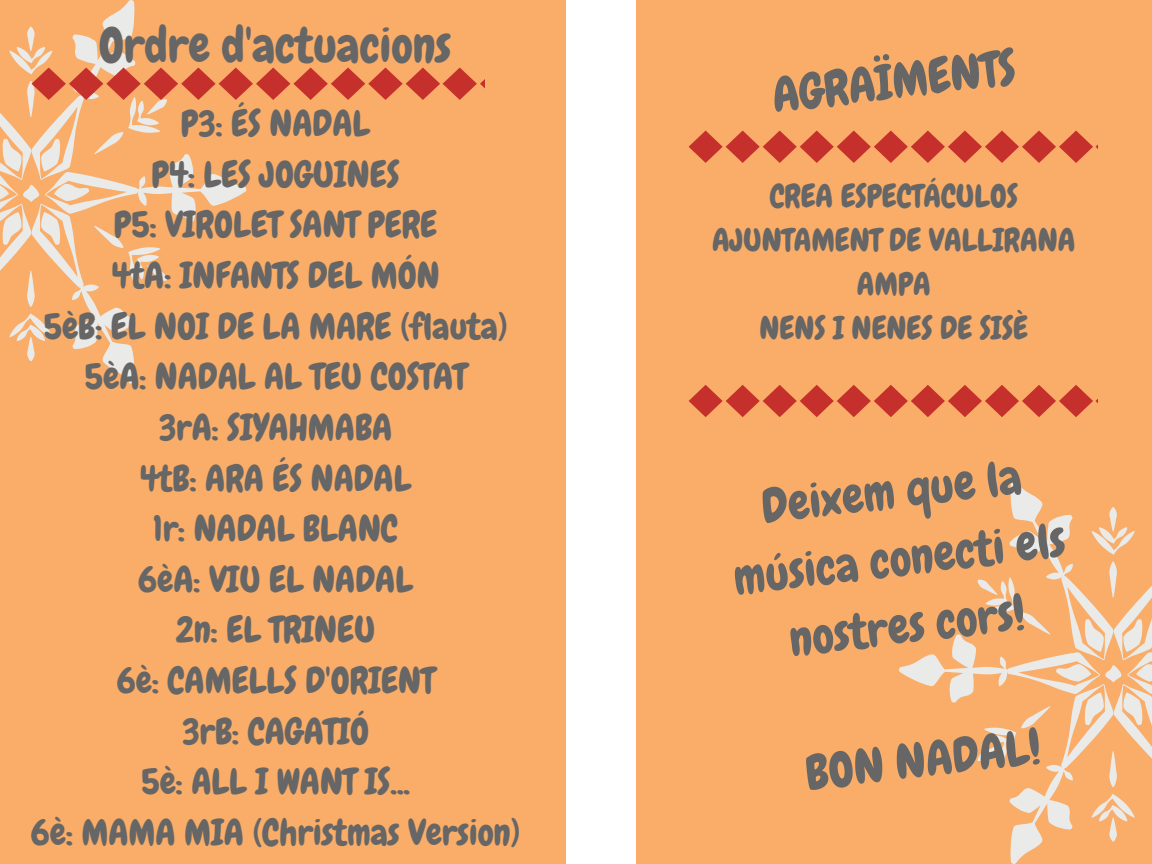
<style>
.page{position:relative;width:1152px;height:864px;background:#f9ad68}
.page>*{position:absolute;margin:0;border:0;box-sizing:border-box;transform-origin:0 0}
.t1{font:48.3px/67.5px "Chewy";color:#666;text-align:center}
.t2{font:36.3px/50.7px "Chewy";color:#666;text-align:center}
.t3{font:31.65px/43.8px "Chewy";color:#666;text-align:center}
</style>
<div class="page">
<svg style="left:899px;top:480px;width:253px;height:384px"></svg>
<svg style="left:689px;top:131px;width:409px;height:32px"></svg>
<svg style="left:0;top:0;width:485px;height:384px"></svg>
<svg style="left:689px;top:385px;width:409px;height:32px"></svg>
<div style="left:566px;top:0;width:70px;height:864px;background:#fff"></div>
<h1 class="t1" style="left:99px;top:12px;width:354px">Ordre d'actuacions</h1>
<p class="t2" style="left:31px;top:98px;width:491px">P3: ÉS NADAL<br>P4: LES JOGUINES<br>P5: VIROLET SANT PERE<br>4tA: INFANTS DEL MÓN<br>5èB: EL NOI DE LA MARE (flauta)<br>5èA: NADAL AL TEU COSTAT<br>3rA: SIYAHMABA<br>4tB: ARA ÉS NADAL<br>1r: NADAL BLANC<br>6èA: VIU EL NADAL<br>2n: EL TRINEU<br>6è: CAMELLS D'ORIENT<br>3rB: CAGATIÓ<br>5è: ALL I WANT IS...<br>6è: MAMA MIA (Christmas Version)</p>
<h1 class="t1" style="left:768px;top:63px;width:246px;rotate:-7deg">AGRAÏMENTS</h1>
<p class="t3" style="left:712px;top:174px;width:365px">CREA ESPECTÁCULOS<br>AJUNTAMENT DE VALLIRANA<br>AMPA<br>NENS I NENES DE SISÈ</p>
<h1 class="t1" style="left:721px;top:479px;width:335px;rotate:-7deg">Deixem que la música conecti els nostres cors!</h1>
<h1 class="t1" style="left:802px;top:741px;width:238px;rotate:-7deg">BON NADAL!</h1>
</div>
